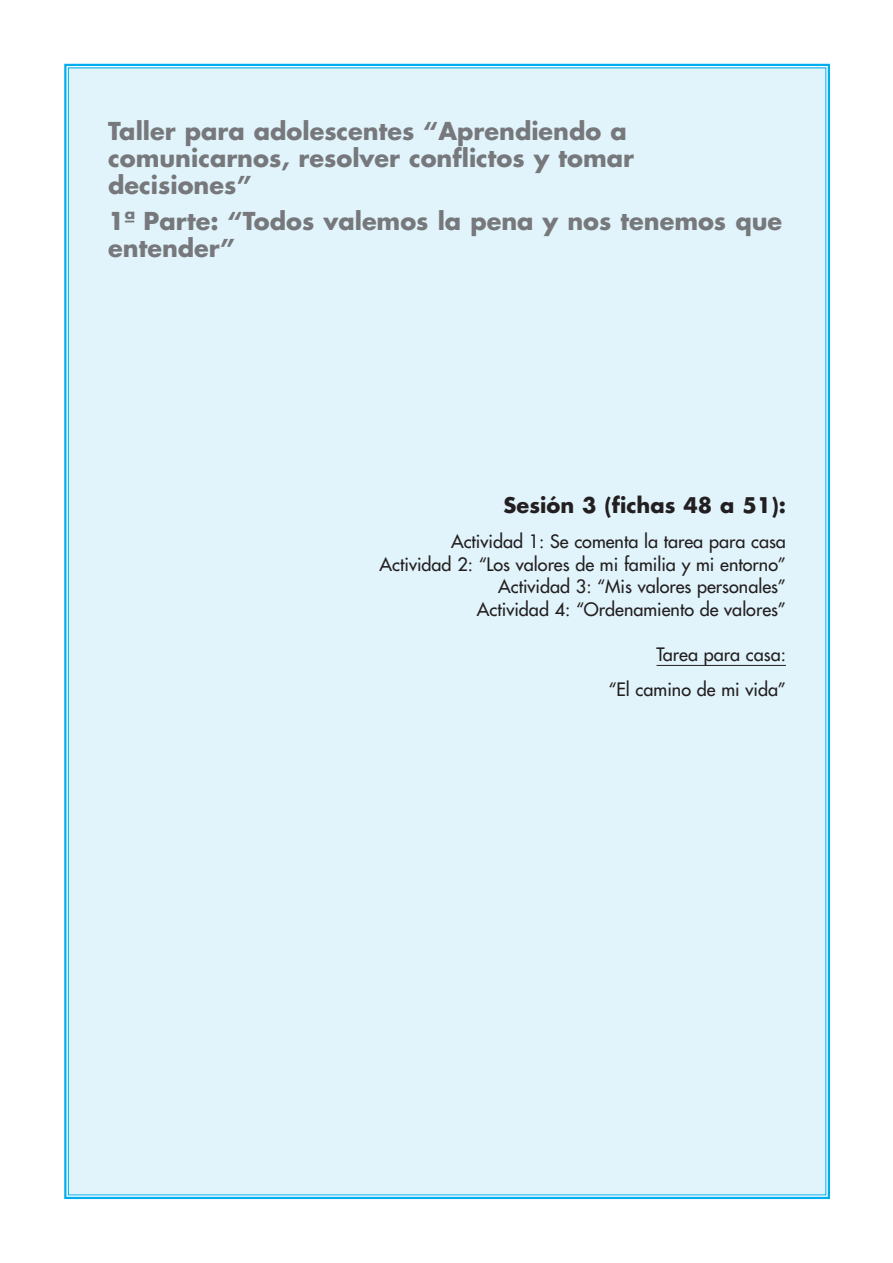
<style>
.page{position:relative;width:893px;height:1263px;background:#fff}
.page>*{position:absolute;margin:0;border:0;box-sizing:border-box;transform-origin:0 0}
.t1{font:700 24px/27px "Futura";color:#76787b}
.t2{font:700 21px "Futura";color:#231f20}
.t3{font:18px/22.5px "Futura";color:#231f20;text-align:right}
</style>
<div class="page">
<div style="left:64px;top:63px;width:766px;height:1137px;background:#e1f4fc"></div>
<p class="t1" style="left:108px;top:120px;width:527px">Taller para adolescentes “Aprendiendo a comunicarnos, resolver conflictos y tomar decisiones”</p>
<p class="t1" style="left:108px;top:210px;width:675px">1ª Parte: “Todos valemos la pena y nos tenemos que entender”</p>
<p class="t2" style="left:503px;top:496px;width:284px">Sesión 3 (fichas 48 a 51):</p>
<p class="t3" style="left:379px;top:532px;width:408px">Actividad 1: Se comenta la tarea para casa Actividad 2: “Los valores de mi familia y mi entorno” Actividad 3: “Mis valores personales”<br>Actividad 4: “Ordenamiento de valores”</p>
<p class="t3" style="left:608px;top:638px;width:179px;line-height:35.2px">Tarea para casa:<br>“El camino de mi vida”</p>
</div>
